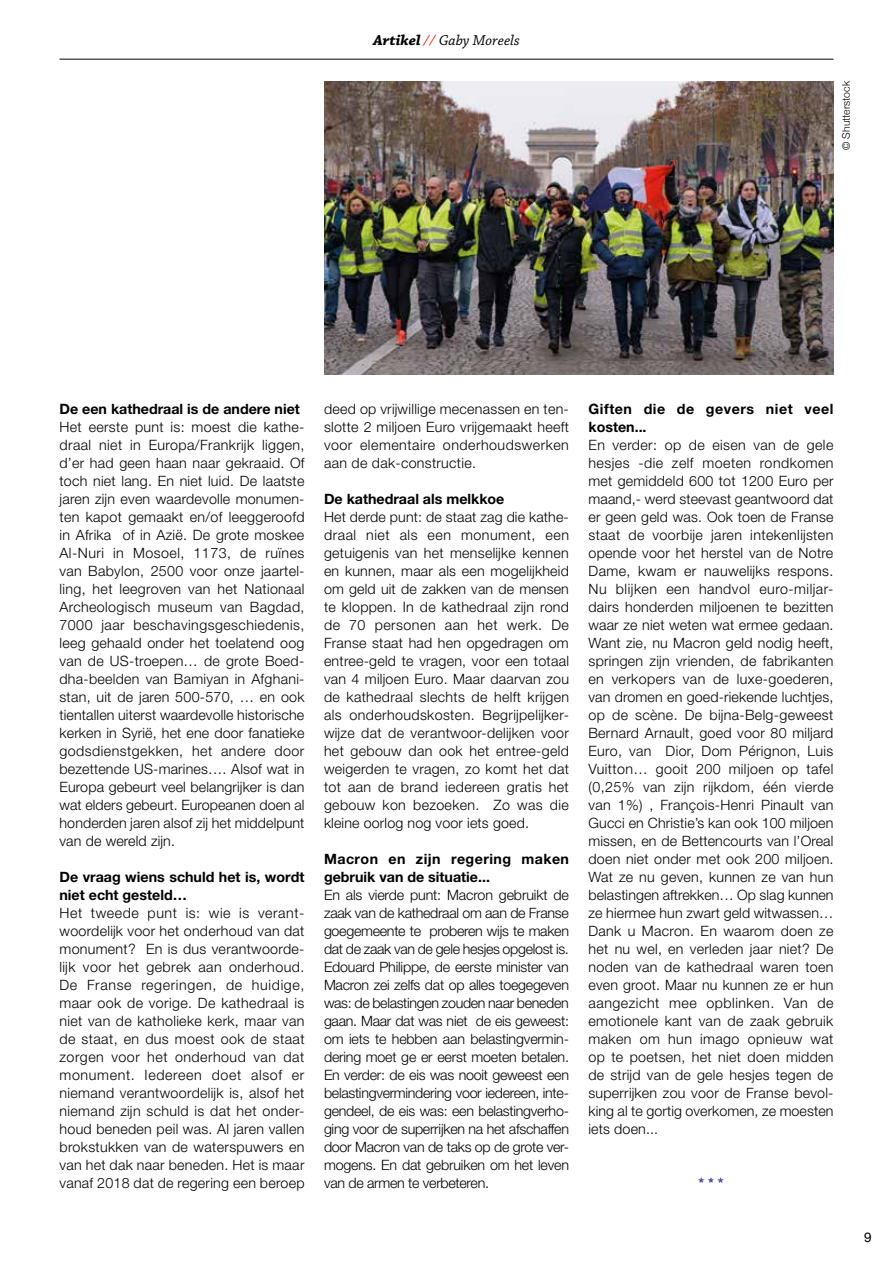
<style>
.page{position:relative;width:893px;height:1263px;background:#fff}
.page>*{position:absolute;margin:0;border:0;box-sizing:border-box;transform-origin:0 0}
.t1{font:15px "Chaparral Pro It Capt";color:#000}
.t2{font:300 14.25px/18px "Helvetica Neue LT Pro";letter-spacing:.01em;color:#000;text-align:justify}
.t3{font:700 14.25px/18px "Helvetica Neue LT Pro";color:#000}
.t4{font:700 14.25px/18px "Helvetica Neue LT Pro";letter-spacing:.03em;color:#000}
.t5{font:700 14.25px/18px "Helvetica Neue LT Pro";letter-spacing:.035em;color:#000}
.t6{font:700 14.25px "Helvetica Neue LT Pro";color:#3b4395}
.t7{font:13.5px "Helvetica Neue";color:#000}
.t8{font:300 10.5px "Helvetica Neue";color:#000}
.s1{font-family:"Chaparral Pro Bold It Capt"}
.s2{color:#e5231b}
</style>
<div class="page">
<img style="left:324px;top:81px;width:509px;height:293px">
<hr style="left:60px;top:59px;width:773px;height:1px;background:#000">
<p class="t1" style="left:373px;top:32px;width:148px"><span class="s1">Artikel</span> <span class="s2">//</span> Gaby Moreels</p>
<p class="t8" style="left:838px;top:150px;width:70px;rotate:-90deg">© Shutterstock</p>
<p class="t3" style="left:60px;top:400px;width:242px">De een kathedraal is de andere niet</p>
<p class="t2" style="left:60px;top:418px;width:247px">Het eerste punt is: moest die kathe&shy;draal niet in Europa/Frankrijk liggen, d’er had geen haan naar gekraaid. Of toch niet lang. En niet luid. De laatste jaren zijn even waardevolle monumen&shy;ten kapot gemaakt en/of leeggeroofd in Afrika of in Azië. De grote moskee Al-Nuri in Mosoel, 1173, de ruïnes van Babylon, 2500 voor onze jaartel&shy;ling, het leegroven van het Nationaal Archeologisch museum van Bagdad, 7000 jaar beschavingsgeschiedenis, leeg gehaald onder het toelatend oog van de US-troepen… de grote Boed&shy;dha-beelden van Bamiyan in Afghani&shy;stan, uit de jaren 500-570, … en ook tientallen uiterst waardevolle historische kerken in Syrië, het ene door fanatieke godsdienstgekken, het andere door bezettende US-marines…. Alsof wat in Europa gebeurt veel belangrijker is dan wat elders gebeurt. Europeanen doen al honderden jaren alsof zij het middelpunt van de wereld zijn.</p>
<p class="t3" style="left:60px;top:868px;width:246px">De vraag wiens schuld het is, wordt niet echt gesteld…</p>
<p class="t2" style="left:60px;top:904px;width:247px">Het tweede punt is: wie is verant&shy;woordelijk voor het onderhoud van dat monument? En is dus verantwoorde&shy;lijk voor het gebrek aan onderhoud.<br>De Franse regeringen, de huidige, maar ook de vorige. De kathedraal is niet van de katholieke kerk, maar van de staat, en dus moest ook de staat zorgen voor het onderhoud van dat monument. Iedereen doet alsof er niemand verantwoordelijk is, alsof het niemand zijn schuld is dat het onder&shy;houd beneden peil was. Al jaren vallen brokstukken van de waterspuwers en van het dak naar beneden. Het is maar vanaf 2018 dat de regering een beroep</p>
<p class="t2" style="left:324px;top:400px;width:246px">deed op vrijwillige mecenassen en ten&shy;slotte 2 miljoen Euro vrijgemaakt heeft voor elementaire onderhoudswerken aan de dak-constructie.</p>
<p class="t3" style="left:324px;top:489px;width:182px">De kathedraal als melkkoe</p>
<p class="t2" style="left:324px;top:508px;width:247px">Het derde punt: de staat zag die kathe&shy;draal niet als een monument, een getuigenis van het menselijke kennen en kunnen, maar als een mogelijkheid om geld uit de zakken van de mensen te kloppen. In de kathedraal zijn rond de 70 personen aan het werk. De Franse staat had hen opgedragen om entree-geld te vragen, voor een totaal van 4 miljoen Euro. Maar daarvan zou de kathedraal slechts de helft krijgen als onderhoudskosten. Begrijpelijker&shy;wijze dat de verantwoor-delijken voor het gebouw dan ook het entree-geld weigerden te vragen, zo komt het dat tot aan de brand iedereen gratis het gebouw kon bezoeken. Zo was die kleine oorlog nog voor iets goed.</p>
<p class="t4" style="left:324px;top:849px;width:247px">Macron en zijn regering maken gebruik van de situatie...</p>
<p class="t2" style="left:324px;top:885px;width:247px">En als vierde punt: Macron gebruikt de zaak van de kathedraal om aan de Franse goegemeente te proberen wijs te maken dat de zaak van de gele hesjes opgelost is.<br>Edouard Philippe, de eerste minister van Macron zei zelfs dat op alles toegegeven was: de belastingen zouden naar beneden gaan. Maar dat was niet de eis geweest: om iets te hebben aan belastingvermin&shy;dering moet ge er eerst moeten betalen.<br>En verder: de eis was nooit geweest een belastingvermindering voor iedereen, inte&shy;gendeel, de eis was: een belastingverho&shy;ging voor de superrijken na het afschaffen door Macron van de taks op de grote ver&shy;mogens. En dat gebruiken om het leven van de armen te verbeteren.</p>
<p class="t5" style="left:588px;top:399px;width:246px">Giften die de gevers niet veel kosten...</p>
<p class="t2" style="left:588px;top:435px;width:247px">En verder: op de eisen van de gele hesjes -die zelf moeten rondkomen met gemiddeld 600 tot 1200 Euro per maand,- werd steevast geantwoord dat er geen geld was. Ook toen de Franse staat de voorbije jaren intekenlijsten opende voor het herstel van de Notre Dame, kwam er nauwelijks respons.<br>Nu blijken een handvol euro-miljar&shy;dairs honderden miljoenen te bezitten waar ze niet weten wat ermee gedaan.<br>Want zie, nu Macron geld nodig heeft, springen zijn vrienden, de fabrikanten en verkopers van de luxe-goederen, van dromen en goed-riekende luchtjes, op de scène. De bijna-Belg-geweest Bernard Arnault, goed voor 80 miljard Euro, van Dior, Dom Pérignon, Luis Vuitton… gooit 200 miljoen op tafel (0,25% van zijn rijkdom, één vierde van 1%) , François-Henri Pinault van Gucci en Christie’s kan ook 100 miljoen missen, en de Bettencourts van l’Oreal doen niet onder met ook 200 miljoen.<br>Wat ze nu geven, kunnen ze van hun belastingen aftrekken… Op slag kunnen ze hiermee hun zwart geld witwassen… Dank u Macron. En waarom doen ze het nu wel, en verleden jaar niet? De noden van de kathedraal waren toen even groot. Maar nu kunnen ze er hun aangezicht mee opblinken. Van de emotionele kant van de zaak gebruik maken om hun imago opnieuw wat op te poetsen, het niet doen midden de strijd van de gele hesjes tegen de superrijken zou voor de Franse bevol&shy;king al te gortig overkomen, ze moesten iets doen...</p>
<p class="t6" style="left:698px;top:1174px;width:27px">* * *</p>
<p class="t7" style="left:864px;top:1227px;width:9px">9</p>
</div>
